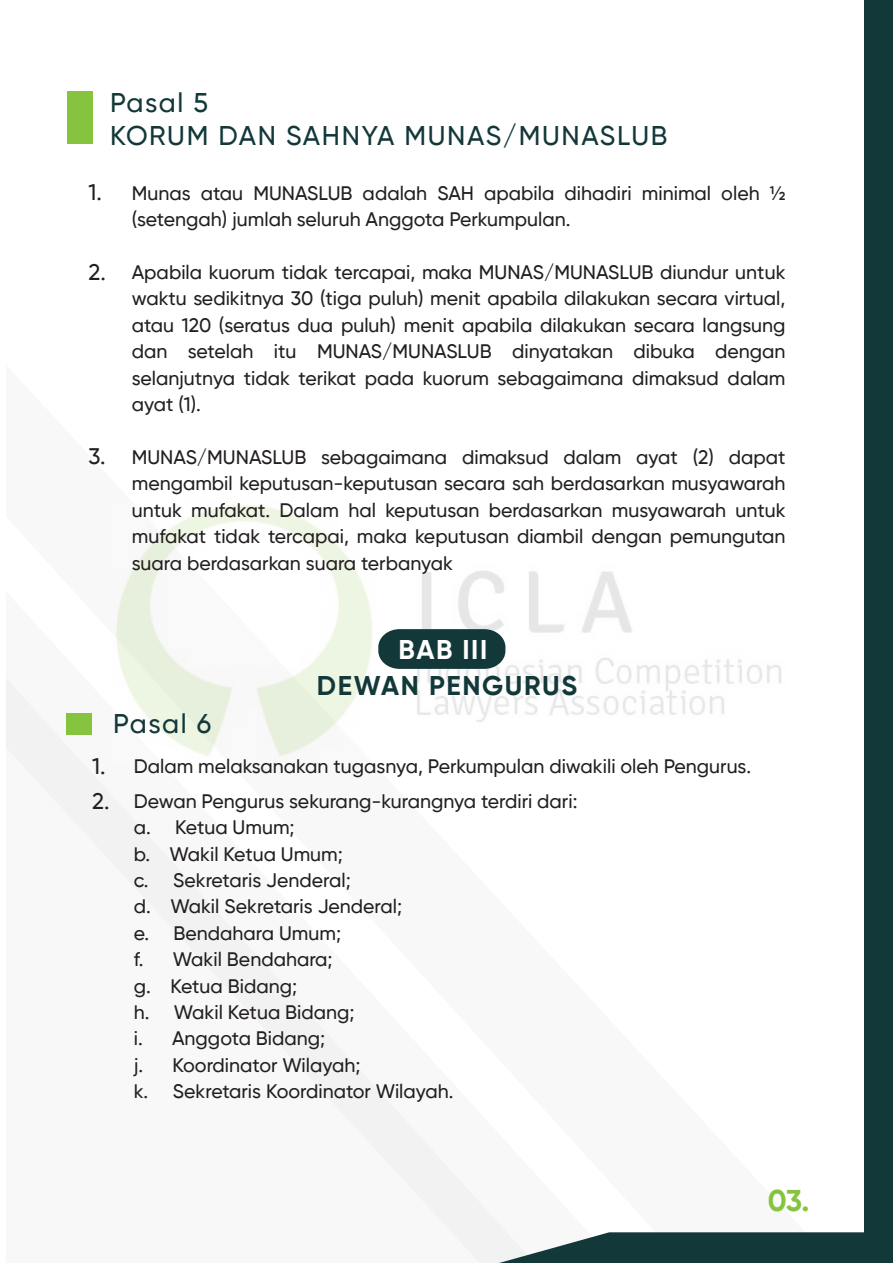
<style>
.page{position:relative;width:893px;height:1263px;background:#fff}
.page>*{position:absolute;margin:0;border:0;box-sizing:border-box;transform-origin:0 0}
.t1{font:700 30px "Gilroy";color:#86c43f}
.t2{font:500 27px/33px "Gilroy";letter-spacing:.06em;color:#133839}
.t3{font:700 27px "Gilroy";letter-spacing:.06em;color:#133839}
.t4{font:700 27px "Gilroy";letter-spacing:.06em;color:#fff}
.t5{font:500 22.5px/34.2px "Gilroy";color:#231f20}
.t6{font:500 19.5px/26.4px "Gilroy";color:#231f20}
</style>
<div class="page">
<svg style="left:6px;top:678px;width:500px;height:585px"></svg>
<div style="left:66px;top:713px;width:26px;height:22px;background:#86c43f"></div>
<div style="left:67px;top:91px;width:26px;height:52px;background:#86c43f"></div>
<img style="left:110px;top:505px;width:671px;height:260px">
<svg style="left:378px;top:629px;width:127px;height:40px;background:#234546"></svg>
<div style="left:865px;top:0;width:28px;height:1263px;background:#133839"></div>
<svg style="left:499px;top:1232px;width:366px;height:31px;background:#375657"></svg>
<h2 class="t2" style="left:110px;top:86px;width:559px">Pasal 5<br>KORUM DAN SAHNYA MUNAS/MUNASLUB</h2>
<p class="t6" style="left:132px;top:180px;width:655px">Munas atau MUNASLUB adalah SAH apabila dihadiri minimal oleh ½ (setengah) jumlah seluruh Anggota Perkumpulan.</p>
<p class="t6" style="left:132px;top:259px;width:655px;text-align:justify">Apabila kuorum tidak tercapai, maka MUNAS/MUNASLUB diundur untuk waktu sedikitnya 30 (tiga puluh) menit apabila dilakukan secara virtual, atau 120 (seratus dua puluh) menit apabila dilakukan secara langsung dan setelah itu MUNAS/MUNASLUB dinyatakan dibuka dengan selanjutnya tidak terikat pada kuorum sebagaimana dimaksud dalam ayat (1).</p>
<p class="t6" style="left:132px;top:444px;width:655px;text-align:justify">MUNAS/MUNASLUB sebagaimana dimaksud dalam ayat (2) dapat mengambil keputusan-keputusan secara sah berdasarkan musyawarah untuk mufakat. Dalam hal keputusan berdasarkan musyawarah untuk mufakat tidak tercapai, maka keputusan diambil dengan pemungutan suara berdasarkan suara terbanyak</p>
<p class="t5" style="left:89px;top:175px;width:15px">1.</p>
<p class="t5" style="left:89px;top:254px;width:19px">2.</p>
<p class="t5" style="left:89px;top:439px;width:19px">3.</p>
<h2 class="t2" style="left:113px;top:707px;width:99px">Pasal 6</h2>
<h2 class="t4" style="left:398px;top:632px;width:90px">BAB III</h2>
<h2 class="t3" style="left:317px;top:668px;width:262px">DEWAN PENGURUS</h2>
<p class="t5" style="left:92px;top:749px;width:19px">1.<br>2.</p>
<p class="t6" style="left:134px;top:748px;width:619px;line-height:34.8px">Dalam melaksanakan tugasnya, Perkumpulan diwakili oleh Pengurus.<br>Dewan Pengurus sekurang-kurangnya terdiri dari:</p>
<p class="t6" style="left:134px;top:814px;width:321px">a. Ketua Umum;<br>b. Wakil Ketua Umum;<br>c. Sekretaris Jenderal;<br>d. Wakil Sekretaris Jenderal;<br>e. Bendahara Umum;<br>f. Wakil Bendahara;<br>g. Ketua Bidang;<br>h. Wakil Ketua Bidang;<br>i. Anggota Bidang;<br>j. Koordinator Wilayah;<br>k. Sekretaris Koordinator Wilayah.</p>
<h1 class="t1" style="left:768px;top:1181px;width:43px">03.</h1>
</div>
